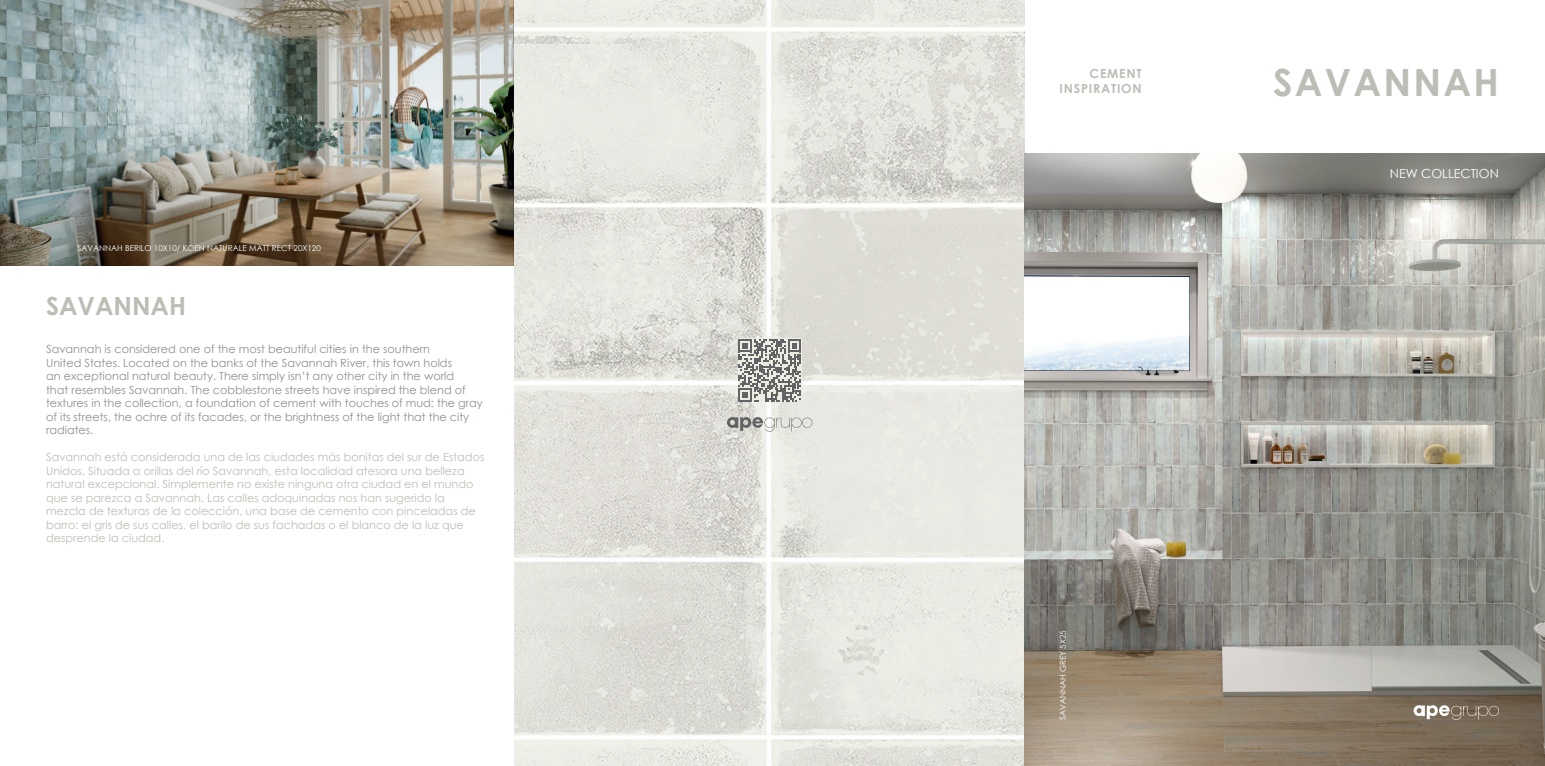
<style>
.page{position:relative;width:1545px;height:766px;background:#fff}
.page>*{position:absolute;margin:0;border:0;box-sizing:border-box;transform-origin:0 0}
.t1{font:700 37.5px "Century Gothic";letter-spacing:.06em;color:#bdbcb5}
.t2{font:700 25px "Century Gothic";color:#bdbcb5}
.t3{font:700 12.5px/15px "Century Gothic";letter-spacing:.06em;color:#bdbcb5;text-align:right}
.t4{font:12.5px "Century Gothic";color:#fff}
.t5{font:11.25px/13.5px "Century Gothic";color:#8e9093}
.t6{font:11.25px/13.5px "Century Gothic";color:#bebdb6}
.t7{font:8.12px "Century Gothic";color:#fff}
</style>
<div class="page">
<img style="left:514px;top:1px;width:510px;height:763px">
<img style="left:1024px;top:154px;width:521px;height:611px">
<svg style="left:1414px;top:705px;width:85px;height:14px"></svg>
<img style="left:0;top:0;width:514px;height:266px">
<svg style="left:727px;top:417px;width:85px;height:14px"></svg>
<div style="left:738px;top:337px;width:63px;height:64px;background:#ecece2"></div>
<svg style="left:738px;top:339px;width:63px;height:62px"></svg>
<p class="t7" style="left:77px;top:242px;width:245px">SAVANNAH BERILO 10X10/ KOEN NATURALE MATT RECT 20X120</p>
<h2 class="t2" style="left:46px;top:286px;width:142px">SAVANNAH</h2>
<p class="t5" style="left:46px;top:342px;width:438px">Savannah is considered one of the most beautiful cities in the southern<br>United States. Located on the banks of the Savannah River, this town holds<br>an exceptional natural beauty. There simply isn’t any other city in the world<br>that resembles Savannah. The cobblestone streets have inspired the blend of textures in the collection, a foundation of cement with touches of mud: the gray of its streets, the ochre of its facades, or the brightness of the light that the city radiates.</p>
<p class="t6" style="left:46px;top:450px;width:440px">Savannah está considerada una de las ciudades más bonitas del sur de Estados Unidos. Situada a orillas del río Savannah, esta localidad atesora una belleza natural excepcional. Simplemente no existe ninguna otra ciudad en el mundo que se parezca a Savannah. Las calles adoquinadas nos han sugerido la mezcla de texturas de la colección, una base de cemento con pinceladas de barro: el gris de sus calles, el barilo de sus fachadas o el blanco de la luz que desprende la ciudad.</p>
<p class="t3" style="left:1059px;top:66px;width:84px">CEMENT<br>INSPIRATION</p>
<h1 class="t1" style="left:1273px;top:54px;width:227px">SAVANNAH</h1>
<p class="t4" style="left:1390px;top:165px;width:111px">NEW COLLECTION</p>
<p class="t7" style="left:1057px;top:719px;width:91px;rotate:-90deg">SAVANNAH GREY 5X25</p>
</div>
